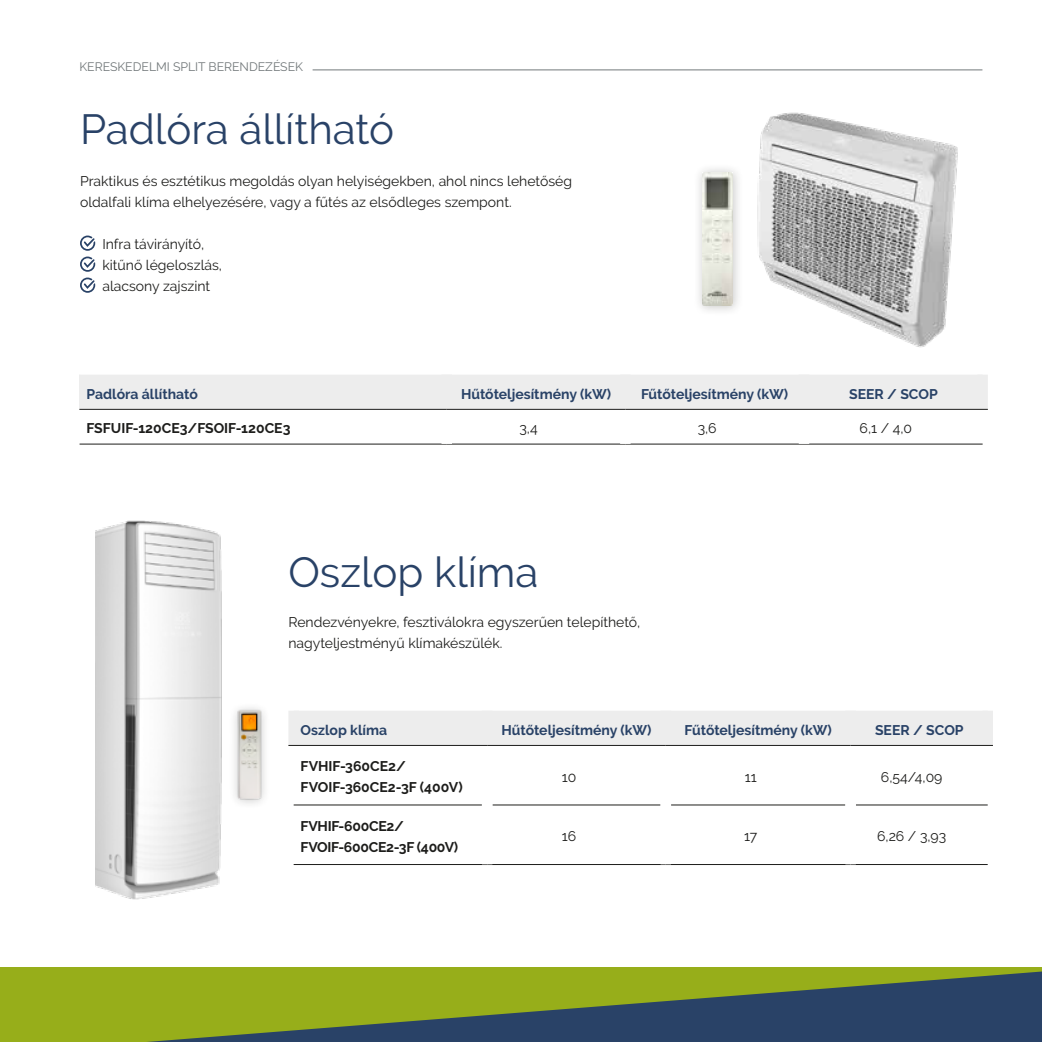
<style>
.page{position:relative;width:1042px;height:1042px;background:#fff}
.page>*{position:absolute;margin:0;border:0;box-sizing:border-box;transform-origin:0 0}
.t1{font:42px "Raleway";color:#294267}
.t2{font:14px/21px "Raleway";color:#1d1d1b}
.t3{font:700 14px "Raleway";color:#294267}
.t4{font:700 14px/21px "Raleway";color:#1d1d1b}
.t5{font:700 14px/21px "Raleway";letter-spacing:-.02em;color:#1d1d1b}
.t6{font:12.25px "Raleway";color:#72787a}
</style>
<div class="page">
<hr style="left:313px;top:69px;width:669px;height:1px;background:#72787a">
<svg style="left:0;top:864px;width:1042px;height:178px"></svg>
<svg style="left:80px;top:235px;width:15px;height:58px"></svg>
<div style="left:80px;top:375px;width:897px;height:34px;background:#ededed"></div>
<hr style="left:80px;top:444px;width:367px;height:1px;background:#1d1d1b">
<hr style="left:447px;top:444px;width:178px;height:1px;background:#1d1d1b">
<hr style="left:625px;top:444px;width:179px;height:1px;background:#1d1d1b">
<hr style="left:804px;top:444px;width:178px;height:1px;background:#1d1d1b">
<hr style="left:79px;top:375px;width:1px;height:34px;background:#ededed">
<div style="left:441px;top:375px;width:11px;height:34px;background:#ededed"></div>
<div style="left:620px;top:375px;width:10px;height:34px;background:#ededed"></div>
<div style="left:799px;top:375px;width:10px;height:34px;background:#ededed"></div>
<div style="left:977px;top:375px;width:11px;height:34px;background:#ededed"></div>
<hr style="left:79px;top:409px;width:368px;height:1px;background:#1d1d1b">
<hr style="left:447px;top:409px;width:178px;height:1px;background:#1d1d1b">
<hr style="left:625px;top:409px;width:179px;height:1px;background:#1d1d1b">
<hr style="left:804px;top:409px;width:184px;height:1px;background:#1d1d1b">
<img style="left:757px;top:112px;width:201px;height:235px">
<div style="left:693px;top:163px;width:51px;height:153px;background:#1d1d1b;opacity:.25"></div>
<img style="left:702px;top:172px;width:31px;height:133px">
<div style="left:229px;top:701px;width:42px;height:108px;background:#fbfbfb"></div>
<img style="left:235px;top:709px;width:29px;height:93px">
<div style="left:299px;top:711px;width:683px;height:34px;background:#ededed"></div>
<hr style="left:294px;top:804px;width:188px;height:1px;background:#1d1d1b">
<hr style="left:492px;top:804px;width:168px;height:1px;background:#1d1d1b">
<hr style="left:671px;top:804px;width:174px;height:1px;background:#1d1d1b">
<hr style="left:856px;top:804px;width:131px;height:1px;background:#1d1d1b">
<hr style="left:294px;top:864px;width:193px;height:1px;background:#1d1d1b">
<hr style="left:487px;top:864px;width:179px;height:1px;background:#1d1d1b">
<hr style="left:666px;top:864px;width:184px;height:1px;background:#1d1d1b">
<hr style="left:850px;top:864px;width:137px;height:1px;background:#1d1d1b">
<div style="left:288px;top:711px;width:11px;height:34px;background:#ededed"></div>
<div style="left:482px;top:711px;width:10px;height:34px;background:#ededed"></div>
<div style="left:660px;top:711px;width:11px;height:34px;background:#ededed"></div>
<div style="left:845px;top:711px;width:11px;height:34px;background:#ededed"></div>
<div style="left:982px;top:711px;width:11px;height:34px;background:#ededed"></div>
<hr style="left:288px;top:745px;width:199px;height:1px;background:#1d1d1b">
<hr style="left:487px;top:745px;width:179px;height:1px;background:#1d1d1b">
<hr style="left:666px;top:745px;width:184px;height:1px;background:#1d1d1b">
<hr style="left:850px;top:745px;width:143px;height:1px;background:#1d1d1b">
<img style="left:95px;top:520px;width:136px;height:380px">
<p class="t6" style="left:79px;top:60px;width:225px">KERESKEDELMI SPLIT BERENDEZÉSEK</p>
<h1 class="t1" style="left:80px;top:105px;width:316px">Padlóra állítható</h1>
<p class="t2" style="left:80px;top:170px;width:493px">Praktikus és esztétikus megoldás olyan helyiségekben, ahol nincs lehetőség oldalfali klíma elhelyezésére, vagy a fűtés az elsődleges szempont.</p>
<p class="t2" style="left:102px;top:233px;width:121px">Infra távirányító, kitűnő légeloszlás, alacsony zajszint</p>
<p class="t3" style="left:87px;top:386px;width:113px">Padlóra állítható</p>
<p class="t3" style="left:461px;top:386px;width:152px">Hűtőteljesítmény (kW)</p>
<p class="t3" style="left:641px;top:386px;width:149px">Fűtőteljesítmény (kW)</p>
<p class="t3" style="left:849px;top:386px;width:90px">SEER / SCOP</p>
<p class="t4" style="left:87px;top:418px;width:205px">FSFUIF-120CE3/FSOIF-120CE3</p>
<p class="t2" style="left:519px;top:418px;width:20px">3,4</p>
<p class="t2" style="left:698px;top:418px;width:21px">3,6</p>
<p class="t2" style="left:859px;top:418px;width:54px">6,1 / 4,0</p>
<h1 class="t1" style="left:288px;top:548px;width:252px">Oszlop klíma</h1>
<p class="t2" style="left:288px;top:611px;width:353px">Rendezvényekre, fesztiválokra egyszerűen telepíthető, nagyteljestményű klímakészülék.</p>
<p class="t3" style="left:301px;top:722px;width:88px">Oszlop klíma</p>
<p class="t3" style="left:501px;top:722px;width:152px">Hűtőteljesítmény (kW)</p>
<p class="t3" style="left:684px;top:722px;width:149px">Fűtőteljesítmény (kW)</p>
<p class="t3" style="left:875px;top:722px;width:90px">SEER / SCOP</p>
<p class="t4" style="left:301px;top:756px;width:163px">FVHIF-360CE2/<br>FVOIF-360CE2-3F (400V)</p>
<p class="t2" style="left:562px;top:766px;width:16px">10</p>
<p class="t2" style="left:745px;top:766px;width:13px">11</p>
<p class="t2" style="left:881px;top:766px;width:63px">6,54/4,09</p>
<p class="t5" style="left:301px;top:815px;width:159px">FVHIF-600CE2/<br>FVOIF-600CE2-3F (400V)</p>
<p class="t2" style="left:562px;top:826px;width:16px">16</p>
<p class="t2" style="left:744px;top:826px;width:15px">17</p>
<p class="t2" style="left:877px;top:826px;width:71px">6,26 / 3,93</p>
</div>
